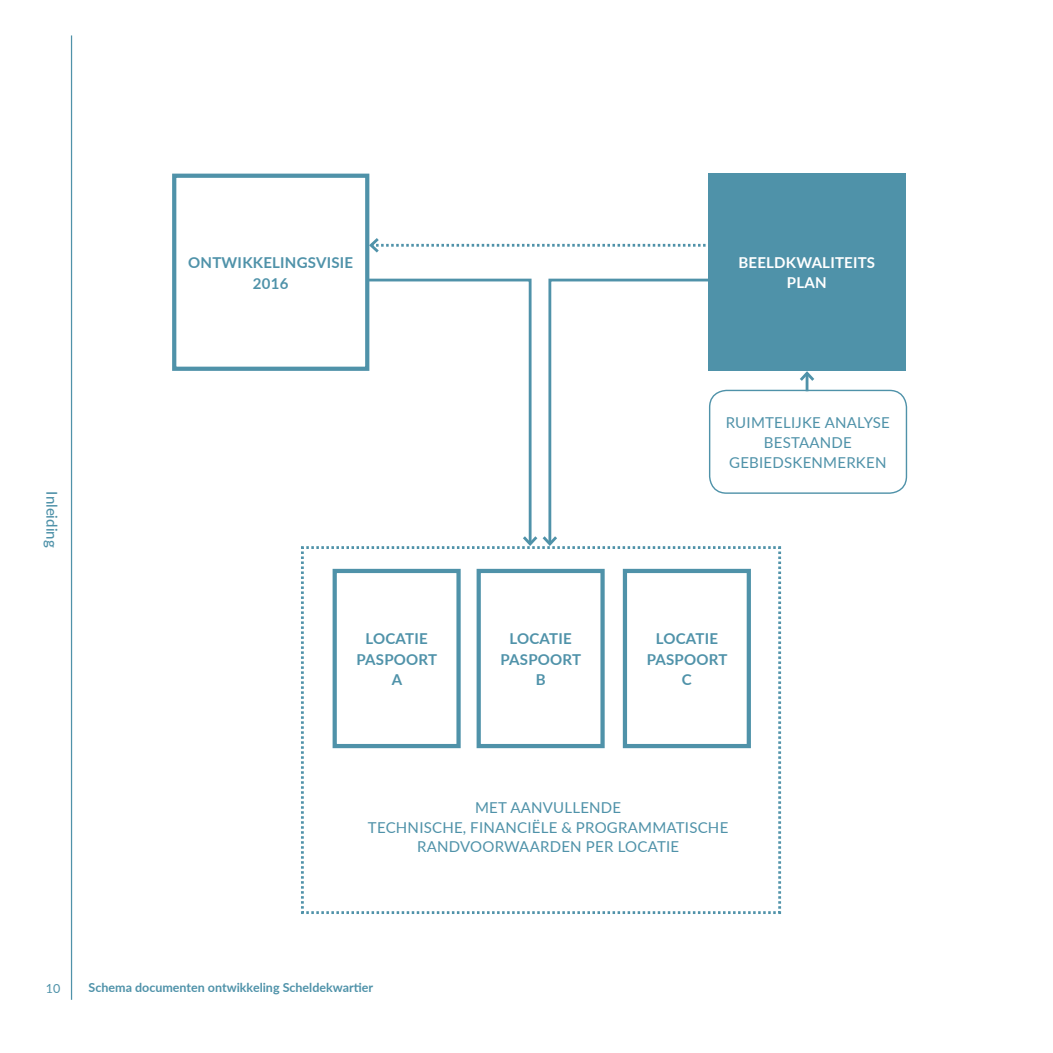
<style>
.page{position:relative;width:1053px;height:1053px;background:#fff}
.page>*{position:absolute;margin:0;border:0;box-sizing:border-box;transform-origin:0 0}
.MAAN_basic_paragraph{font:15px/19.8px "Lato";letter-spacing:.015em;color:#4f92a9;text-align:center}
.MAAN_basic_paragraph-2{font:700 15px "Lato";letter-spacing:.015em;color:#4f92a9}
.MAAN_basic_paragraph-3{font:700 15px "Lato";letter-spacing:.015em;color:#fff}
.t1{font:500 15px "Lato";color:#4f92a9}
.t2{font:700 12.5px "Lato";color:#4f92a9}
.t3{font:12.5px "Lato";color:#4f92a9}
</style>
<div class="page">
<hr style="left:71px;top:35px;width:1px;height:964px;background:#4f92a9">
<div style="left:708px;top:173px;width:197px;height:197px;background:#4f92a9"></div>
<div style="left:172px;top:174px;width:197px;height:197px;border:4px solid #4f92a9"></div>
<div style="left:709px;top:390px;width:198px;height:104px;border:1px solid #4f92a9;border-radius:17px"></div>
<svg style="left:548px;top:278px;width:176px;height:255px"></svg>
<svg style="left:367px;top:235px;width:338px;height:20px"></svg>
<svg style="left:366px;top:277px;width:166px;height:256px"></svg>
<hr style="left:805px;top:373px;width:3px;height:18px;background:#4f92a9">
<svg style="left:796px;top:370px;width:21px;height:14px"></svg>
<svg style="left:301px;top:544px;width:481px;height:370px"></svg>
<p class="t1" style="left:63px;top:491px;width:57px;rotate:90deg">Inleiding</p>
<p class="MAAN_basic_paragraph-2" style="left:188px;top:251px;width:166px">ONTWIKKELINGSVISIE</p>
<p class="MAAN_basic_paragraph-2" style="left:253px;top:272px;width:37px">2016</p>
<p class="MAAN_basic_paragraph-2" style="left:365px;top:627px;width:64px">LOCATIE</p>
<p class="MAAN_basic_paragraph-2" style="left:356px;top:648px;width:82px">PASPOORT</p>
<p class="MAAN_basic_paragraph-2" style="left:391px;top:668px;width:12px">A</p>
<p class="MAAN_basic_paragraph-2" style="left:509px;top:627px;width:64px">LOCATIE</p>
<p class="MAAN_basic_paragraph-2" style="left:500px;top:648px;width:82px">PASPOORT</p>
<p class="MAAN_basic_paragraph-2" style="left:535px;top:668px;width:11px">B</p>
<p class="MAAN_basic_paragraph-3" style="left:738px;top:251px;width:138px">BEELDKWALITEITS</p>
<p class="MAAN_basic_paragraph-3" style="left:786px;top:272px;width:41px">PLAN</p>
<p class="MAAN_basic_paragraph" style="left:725px;top:412px;width:166px">RUIMTELIJKE ANALYSE</p>
<p class="MAAN_basic_paragraph" style="left:729px;top:432px;width:159px">BESTAANDE<br>GEBIEDSKENMERKEN</p>
<p class="MAAN_basic_paragraph-2" style="left:655px;top:627px;width:64px">LOCATIE</p>
<p class="MAAN_basic_paragraph-2" style="left:646px;top:648px;width:82px">PASPOORT</p>
<p class="MAAN_basic_paragraph-2" style="left:682px;top:668px;width:11px">C</p>
<p class="MAAN_basic_paragraph" style="left:475px;top:796px;width:148px">MET AANVULLENDE</p>
<p class="MAAN_basic_paragraph" style="left:368px;top:816px;width:362px">TECHNISCHE, FINANCIËLE &amp; PROGRAMMATISCHE</p>
<p class="MAAN_basic_paragraph" style="left:417px;top:836px;width:264px">RANDVOORWAARDEN PER LOCATIE</p>
<p class="t3" style="left:46px;top:979px;width:16px">10</p>
<p class="t2" style="left:89px;top:978px;width:286px">Schema documenten ontwikkeling Scheldekwartier</p>
</div>
